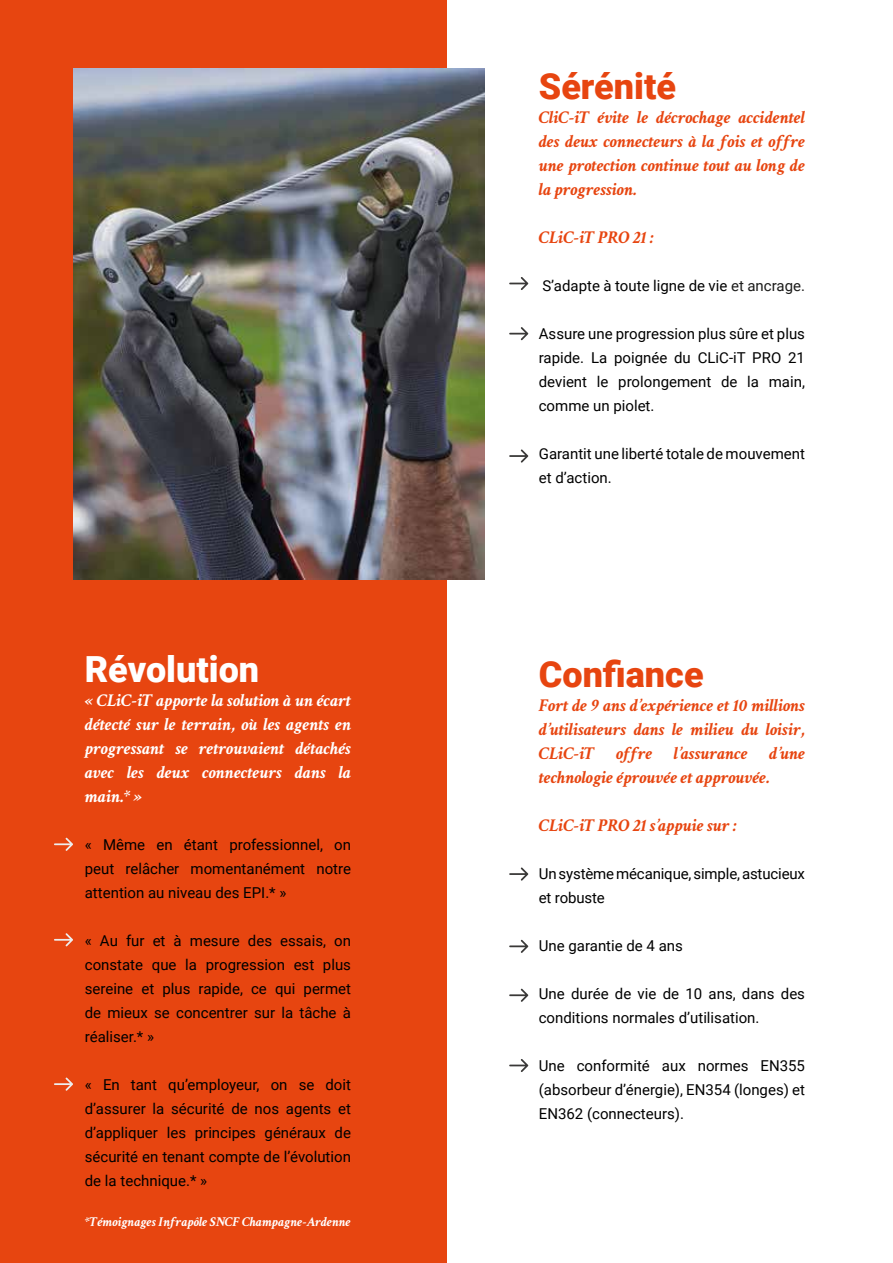
<style>
.page{position:relative;width:893px;height:1263px;background:#fff}
.page>*{position:absolute;margin:0;border:0;box-sizing:border-box;transform-origin:0 0}
.t1{font:900 36px "Roboto";color:#e74510}
.t2{font:900 36px "Roboto";color:#fff}
.t3{font:italic 700 18px/24px "Crimson Text";color:#e74510;text-align:justify}
.t4{font:italic 700 18px/24px "Crimson Text";color:#fff;text-align:justify}
.t5{font:15px/24px "Roboto";color:#000;text-align:justify}
.t6{font:italic 700 13.5px "Crimson Text";color:#fff}
.s1{color:#1c1c1b}
</style>
<div class="page">
<div style="left:0;top:0;width:446px;height:1263px;background:#e74510"></div>
<img style="left:73px;top:68px;width:412px;height:511px">
<svg style="left:509px;top:988px;width:19px;height:14px"></svg>
<svg style="left:509px;top:940px;width:19px;height:13px"></svg>
<svg style="left:509px;top:867px;width:19px;height:14px"></svg>
<svg style="left:54px;top:838px;width:19px;height:13px"></svg>
<svg style="left:54px;top:933px;width:19px;height:13px"></svg>
<svg style="left:54px;top:1077px;width:19px;height:14px"></svg>
<svg style="left:509px;top:449px;width:19px;height:14px"></svg>
<svg style="left:509px;top:327px;width:19px;height:13px"></svg>
<svg style="left:509px;top:277px;width:19px;height:13px"></svg>
<svg style="left:509px;top:1059px;width:19px;height:13px"></svg>
<h1 class="t2" style="left:85px;top:644px;width:176px">Révolution</h1>
<p class="t4" style="left:85px;top:688px;width:268px">« CLiC-iT apporte la solution à un écart détecté sur le terrain, où les agents en progressant se retrouvaient détachés avec les deux connecteurs dans la main.* »</p>
<p class="t5" style="left:85px;top:832px;width:268px">« Même en étant professionnel, on peut relâcher momentanément notre attention au niveau des EPI.* »</p>
<p class="t5" style="left:85px;top:928px;width:268px">« Au fur et à mesure des essais, on constate que la progression est plus sereine et plus rapide, ce qui permet de mieux se concentrer sur la tâche à réaliser.* »</p>
<p class="t5" style="left:85px;top:1072px;width:268px">« En tant qu’employeur, on se doit d’assurer la sécurité de nos agents et d’appliquer les principes généraux de sécurité en tenant compte de l’évolution de la technique.* »</p>
<p class="t6" style="left:85px;top:1213px;width:267px">*Témoignages Infrapôle SNCF Champagne-Ardenne</p>
<h1 class="t1" style="left:539px;top:61px;width:139px">Sérénité</h1>
<p class="t3" style="left:539px;top:105px;width:268px">CliC-iT évite le décrochage accidentel des deux connecteurs à la fois et offre une protection continue tout au long de la progression.</p>
<p class="t3" style="left:539px;top:225px;width:116px">CLiC-iT PRO 21 :</p>
<p class="t5" style="left:542px;top:273px;width:264px">S’adapte à toute ligne de vie <span class="s1">et ancrage.</span></p>
<p class="t5" style="left:539px;top:321px;width:268px">Assure une progression plus sûre et plus rapide. La poignée du CLiC-iT PRO 21 devient le prolongement de la main, comme un piolet.</p>
<p class="t5" style="left:539px;top:441px;width:268px">Garantit une liberté totale de mouvement et d’action.</p>
<h1 class="t1" style="left:539px;top:649px;width:166px">Confiance</h1>
<p class="t3" style="left:539px;top:693px;width:268px">Fort de 9 ans d’expérience et 10 millions d’utilisateurs dans le milieu du loisir, CLiC-iT offre l’assurance d’une technologie éprouvée et approuvée.</p>
<p class="t3" style="left:539px;top:813px;width:200px">CLiC-iT PRO 21 s’appuie sur :</p>
<p class="t5" style="left:539px;top:861px;width:268px">Un système mécanique, simple, astucieux et robuste</p>
<p class="t5" style="left:539px;top:933px;width:146px">Une garantie de 4 ans</p>
<p class="t5" style="left:539px;top:981px;width:268px">Une durée de vie de 10 ans, dans des conditions normales d’utilisation.</p>
<p class="t5" style="left:539px;top:1053px;width:268px">Une conformité aux normes EN355 (absorbeur d’énergie), EN354 (longes) et EN362 (connecteurs).</p>
</div>
